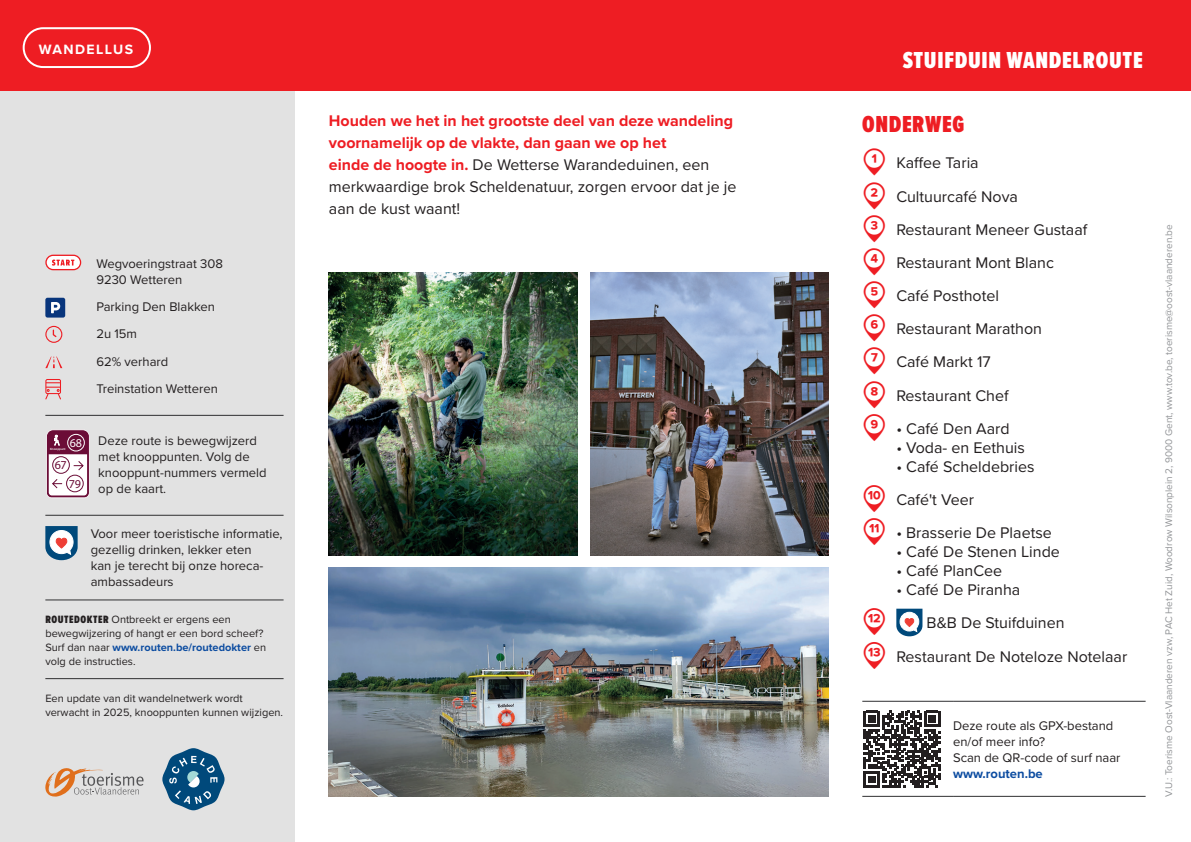
<style>
.page{position:relative;width:1191px;height:842px;background:#fff}
.page>*{position:absolute;margin:0;border:0;box-sizing:border-box;transform-origin:0 0}
.t1{font:34px "Routen poi";color:#ee1d23}
.t2{font:900 24px "Proxima Nova Ex Cn";letter-spacing:.03em;color:#fff}
.t3{font:900 24px "Proxima Nova Ex Cn";letter-spacing:.025em;color:#ee1d23}
.t4{font:16px/33.2px "Proxima Nova";color:#231f20}
.t5{font:700 16px/22px "Proxima Nova";color:#ee1d23}
.t6{font:700 14px "Proxima Nova";letter-spacing:.1em;color:#fff}
.t7{font:13px/16px "Proxima Nova";color:#231f20}
.t8{font:700 13px "Proxima Nova";color:#0d4da1}
.t9{font:12px "Myriad Pro";color:#6b0d37}
.t10{font:12px "Myriad Pro";color:#fff}
.t11{font:11px/14px "Proxima Nova";color:#231f20}
.t12{font:10px "Proxima Nova";color:#939598}
.t13{font:600 3.2px "Proxima Nova";color:#fff}
.s1{font-family:"Proxima Nova Ex Cn";font-weight:900}
.s2{font-weight:700;color:#0d4da1}
.s3{font-weight:400;color:#231f20}
.s4{font-family:"Routen poi";font-size:34px;color:#ee1d23}
</style>
<div class="page">
<div style="left:0;top:0;width:295px;height:842px;background:#e2e2e2"></div>
<div style="left:0;top:0;width:1191px;height:91px;background:#ee1d23"></div>
<svg style="left:896px;top:609px;width:26px;height:27px"></svg>
<img style="left:329px;top:567px;width:499px;height:230px">
<hr style="left:45px;top:415px;width:238px;height:1px;background:#2f2f31">
<hr style="left:45px;top:515px;width:238px;height:1px;background:#2f2f31">
<hr style="left:45px;top:600px;width:238px;height:1px;background:#2f2f31">
<hr style="left:45px;top:678px;width:238px;height:1px;background:#2f2f31">
<svg style="left:46px;top:255px;width:35px;height:15px"></svg>
<div style="left:45px;top:255px;width:36px;height:15px;border:1px solid #ee1d23;border-radius:7px"></div>
<svg style="left:52px;top:260px;width:22px;height:6px"></svg>
<svg style="left:45px;top:298px;width:20px;height:20px"></svg>
<svg style="left:45px;top:326px;width:17px;height:17px"></svg>
<svg style="left:45px;top:356px;width:17px;height:12px"></svg>
<svg style="left:45px;top:379px;width:16px;height:20px"></svg>
<svg style="left:46px;top:430px;width:44px;height:68px;background:#be96a8"></svg>
<svg style="left:45px;top:526px;width:33px;height:34px"></svg>
<div style="left:23px;top:27px;width:128px;height:41px;border:2px solid #fff;border-radius:19px"></div>
<hr style="left:862px;top:701px;width:91px;height:1px;background:#2f2f31">
<hr style="left:953px;top:701px;width:192px;height:1px;background:#2f2f31">
<hr style="left:862px;top:796px;width:91px;height:1px;background:#2f2f31">
<hr style="left:953px;top:796px;width:192px;height:1px;background:#2f2f31">
<svg style="left:863px;top:711px;width:77px;height:76px"></svg>
<svg style="left:45px;top:768px;width:99px;height:28px"></svg>
<img style="left:590px;top:272px;width:238px;height:284px">
<img style="left:329px;top:272px;width:249px;height:284px">
<svg style="left:162px;top:748px;width:62px;height:62px"></svg>
<p class="t6" style="left:39px;top:39px;width:96px">WANDELLUS</p>
<p class="t7" style="left:96px;top:255px;width:128px">Wegvoeringstraat 308<br>9230 Wetteren</p>
<p class="t7" style="left:96px;top:293px;width:123px;line-height:27.2px">Parking Den Blakken<br>2u 15m<br>62% verhard<br>Treinstation Wetteren</p>
<p class="t7" style="left:98px;top:432px;width:170px">Deze route is bewegwijzerd met knooppunten. Volg de knooppunt-nummers vermeld op de kaart.</p>
<p class="t7" style="left:91px;top:525px;width:193px">Voor meer toeristische informatie, gezellig drinken, lekker eten<br>kan je terecht bij onze horeca&shy;ambassadeurs</p>
<p class="t11" style="left:45px;top:612px;width:222px"><span class="s1">ROUTEDOKTER</span> Ontbreekt er ergens een bewegwijzering of hangt er een bord scheef?<br>Surf dan naar <span class="s2">www.routen.be/routedokter</span> en volg de instructies.</p>
<p class="t11" style="left:45px;top:690px;width:239px">Een update van dit wandelnetwerk wordt verwacht in 2025, knooppunten kunnen wijzigen.</p>
<p class="t10" style="left:70px;top:435px;width:14px">68</p>
<p class="t13" style="left:50px;top:446px;width:17px">Knooppunt</p>
<p class="t9" style="left:55px;top:458px;width:13px">67</p>
<p class="t9" style="left:69px;top:476px;width:13px">79</p>
<p class="t5" style="left:329px;top:109px;width:409px">Houden we het in het grootste deel van deze wandeling voornamelijk op de vlakte, dan gaan we op het<br>einde de hoogte in. <span class="s3">De Wetterse Warandeduinen, een merkwaardige brok Scheldenatuur, zorgen ervoor dat je je aan de kust waant!</span></p>
<h2 class="t2" style="left:902px;top:43px;width:242px">STUIFDUIN WANDELROUTE</h2>
<h2 class="t3" style="left:862px;top:107px;width:104px">ONDERWEG</h2>
<p class="t4" style="left:862px;top:146px;width:226px"><span class="s4">A</span> Kaffee Taria<br><span class="s4">B</span> Cultuurcafé Nova<br><span class="s4">C</span> Restaurant Meneer Gustaaf<br><span class="s4">D</span> Restaurant Mont Blanc<br><span class="s4">E</span> Café Posthotel<br><span class="s4">F</span> Restaurant Marathon<br><span class="s4">G</span> Café Markt 17<br><span class="s4">H</span> Restaurant Chef<br><span class="s4">I</span> • Café Den Aard</p>
<p class="t4" style="left:896px;top:430px;width:130px">• Voda- en Eethuis</p>
<p class="t4" style="left:862px;top:449px;width:191px;text-indent:34px">• Café Scheldebries<br><span class="s4">J</span> Café't Veer<br><span class="s4">K</span> • Brasserie De Plaetse</p>
<p class="t4" style="left:896px;top:534px;width:165px">• Café De Stenen Linde</p>
<p class="t4" style="left:896px;top:553px;width:107px">• Café PlanCee</p>
<p class="t4" style="left:896px;top:572px;width:125px">• Café De Piranha</p>
<h1 class="t1" style="left:862px;top:608px;width:26px">L</h1>
<p class="t4" style="left:862px;top:606px;width:266px;text-align:center">B&amp;B De Stuifduinen<br><span class="s4">M</span> Restaurant De Noteloze Notelaar</p>
<p class="t7" style="left:953px;top:717px;width:169px">Deze route als GPX-bestand en/of meer info?<br>Scan de QR-code of surf naar</p>
<p class="t8" style="left:953px;top:764px;width:91px">www.routen.be</p>
<p class="t12" style="left:1161px;top:797px;width:574px;rotate:-90deg">V.U.: Toerisme Oost-Vlaanderen vzw, PAC Het Zuid, Woodrow Wilsonplein 2, 9000 Gent, www.tov.be, toerisme@oost-vlaanderen.be</p>
</div>
